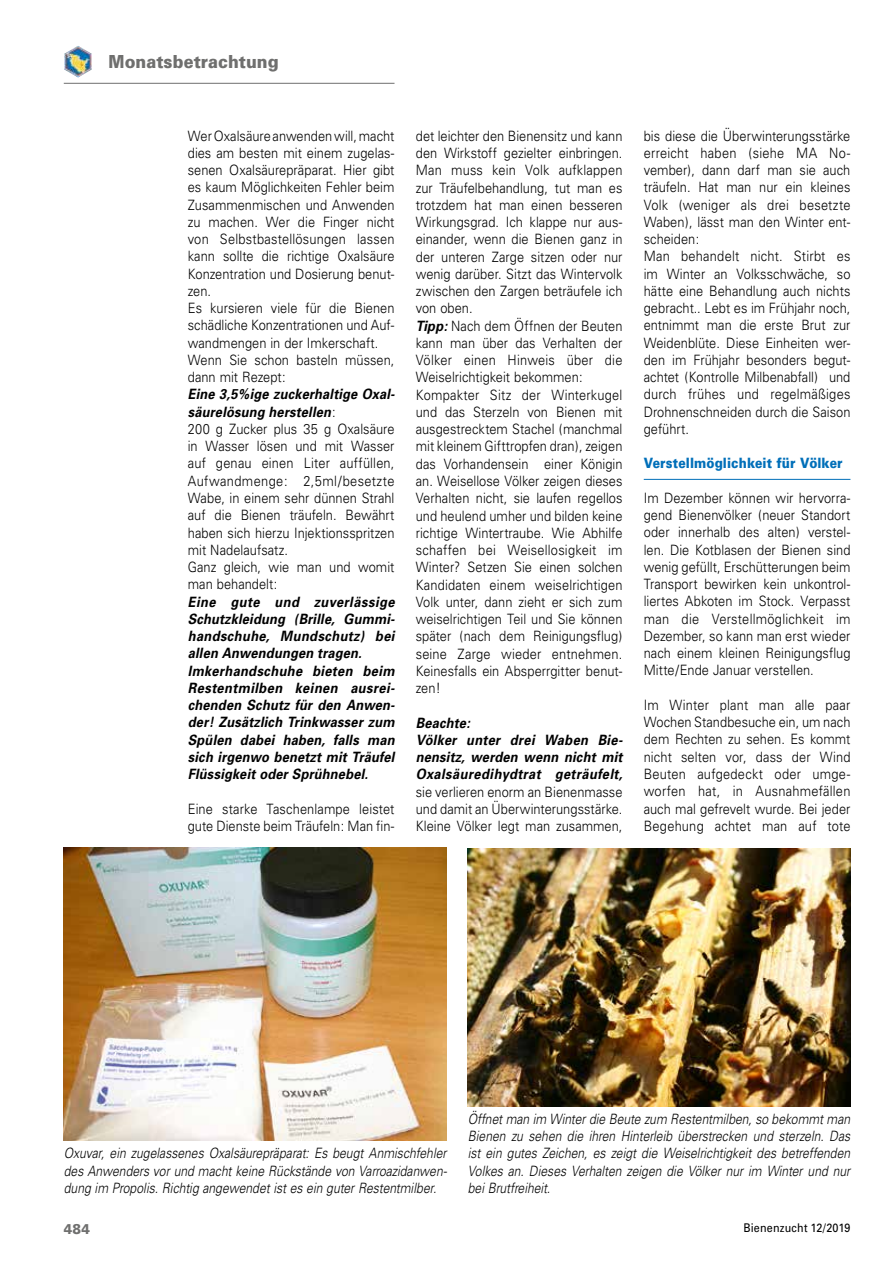
<style>
.page{position:relative;width:893px;height:1263px;background:#fff}
.page>*{position:absolute;margin:0;border:0;box-sizing:border-box;transform-origin:0 0}
.t1{font:900 18px "Univers";letter-spacing:.005em;color:#6f6f6e;scale:.9 1}
.t2{font:300 14.25px/17.2px "Univers";color:#000;scale:.9 1}
.t3{font:italic 300 14.25px/17.2px "Univers";letter-spacing:.005em;color:#000;text-align:justify;scale:.85 1}
.t4{font:italic 700 14.25px/17.2px "Univers";letter-spacing:.02em;color:#000;scale:.9 1}
.t5{font:900 14.25px "Univers";letter-spacing:.01em;color:#006fb9;scale:.85 1}
.t6{font:900 14.25px "Univers";color:#6f6f6e;scale:.9 1}
.t7{font:12px "Univers";letter-spacing:.015em;color:#000;scale:.9 1}
.s1{font-weight:700;font-style:italic}
</style>
<div class="page">
<hr style="left:64px;top:83px;width:330px;height:1px;background:#6f6f6e">
<img style="left:64px;top:46px;width:28px;height:32px">
<hr style="left:644px;top:479px;width:206px;height:1px;background:#006fb9">
<img style="left:64px;top:848px;width:382px;height:293px">
<img style="left:468px;top:848px;width:382px;height:259px">
<p class="t1" style="left:109px;top:50px;width:190px">Monatsbetrachtung</p>
<p class="t2" style="left:188px;top:127px;width:231px">Wer Oxalsäure anwenden will, macht dies am besten mit einem zugelas&shy;senen Oxalsäurepräparat. Hier gibt es kaum Möglichkeiten Fehler beim<br>Zusammenmischen und Anwenden zu machen. Wer die Finger nicht von Selbstbastellösungen lassen kann sollte die richtige Oxalsäure<br>Konzentration und Dosierung benut&shy;zen.<br>Es kursieren viele für die Bienen schädliche Konzentrationen und Auf&shy;wandmengen in der Imkerschaft.<br>Wenn Sie schon basteln müssen, dann mit Rezept:</p>
<p class="t2" style="left:188px;top:386px;width:232px"><span class="s1">Eine 3,5%ige zuckerhaltige Oxal&shy;säurelösung herstellen</span>:<br>200 g Zucker plus 35 g Oxalsäure in Wasser lösen und mit Wasser auf genau einen Liter auffüllen,<br>Aufwandmenge: 2,5ml/besetzte<br>Wabe, in einem sehr dünnen Strahl auf die Bienen träufeln. Bewährt haben sich hierzu Injektionsspritzen mit Nadelaufsatz.<br>Ganz gleich, wie man und womit man behandelt:</p>
<p class="t4" style="left:188px;top:593px;width:232px">Eine gute und zuverlässige<br>Schutzkleidung (Brille, Gummi&shy;handschuhe, Mundschutz) bei allen Anwendungen tragen.<br>Imkerhandschuhe bieten beim<br>Restentmilben keinen ausrei&shy;chenden Schutz für den Anwen&shy;der! Zusätzlich Trinkwasser zum<br>Spülen dabei haben, falls man sich irgenwo benetzt mit Träufel<br>Flüssigkeit oder Sprühnebel.</p>
<p class="t2" style="left:188px;top:800px;width:231px">Eine starke Taschenlampe leistet gute Dienste beim Träufeln: Man fin-</p>
<p class="t2" style="left:416px;top:127px;width:231px">det leichter den Bienensitz und kann den Wirkstoff gezielter einbringen.<br>Man muss kein Volk aufklappen zur Träufelbehandlung, tut man es trotzdem hat man einen besseren<br>Wirkungsgrad. Ich klappe nur aus&shy;einander, wenn die Bienen ganz in der unteren Zarge sitzen oder nur wenig darüber. Sitzt das Wintervolk zwischen den Zargen beträufele ich von oben.<br><span class="s1">Tipp:</span> Nach dem Öffnen der Beuten kann man über das Verhalten der<br>Völker einen Hinweis über die<br>Weiselrichtigkeit bekommen:<br>Kompakter Sitz der Winterkugel und das Sterzeln von Bienen mit ausgestrecktem Stachel (manchmal mit kleinem Gifttropfen dran), zeigen das Vorhandensein einer Königin an. Weisellose Völker zeigen dieses<br>Verhalten nicht, sie laufen regellos und heulend umher und bilden keine richtige Wintertraube. Wie Abhilfe schaffen bei Weisellosigkeit im<br>Winter? Setzen Sie einen solchen<br>Kandidaten einem weiselrichtigen<br>Volk unter, dann zieht er sich zum weiselrichtigen Teil und Sie können später (nach dem Reinigungsflug) seine Zarge wieder entnehmen.<br>Keinesfalls ein Absperrgitter benut&shy;zen!</p>
<p class="t4" style="left:416px;top:714px;width:232px">Beachte:<br>Völker unter drei Waben Bie&shy;nensitz, werden wenn nicht mit<br>Oxalsäuredihydtrat geträufelt,</p>
<p class="t2" style="left:416px;top:783px;width:231px;text-align:justify">sie verlieren enorm an Bienenmasse und damit an Überwinterungsstärke.<br>Kleine Völker legt man zusammen,</p>
<p class="t2" style="left:644px;top:127px;width:231px">bis diese die Überwinterungsstärke erreicht haben (siehe MA No&shy;vember), dann darf man sie auch träufeln. Hat man nur ein kleines<br>Volk (weniger als drei besetzte<br>Waben), lässt man den Winter ent&shy;scheiden:<br>Man behandelt nicht. Stirbt es im Winter an Volksschwäche, so hätte eine Behandlung auch nichts gebracht.. Lebt es im Frühjahr noch, entnimmt man die erste Brut zur<br>Weidenblüte. Diese Einheiten wer&shy;den im Frühjahr besonders begut&shy;achtet (Kontrolle Milbenabfall) und durch frühes und regelmäßiges<br>Drohnenschneiden durch die Saison geführt.</p>
<p class="t5" style="left:644px;top:454px;width:235px">Verstellmöglichkeit für Völker</p>
<p class="t2" style="left:644px;top:489px;width:231px;text-align:justify">Im Dezember können wir hervorra&shy;gend Bienenvölker (neuer Standort oder innerhalb des alten) verstel&shy;len. Die Kotblasen der Bienen sind wenig gefüllt, Erschütterungen beim Transport bewirken kein unkontrol&shy;liertes Abkoten im Stock. Verpasst man die Verstellmöglichkeit im Dezember, so kann man erst wieder nach einem kleinen Reinigungsflug Mitte/Ende Januar verstellen.</p>
<p class="t2" style="left:644px;top:696px;width:231px;text-align:justify">Im Winter plant man alle paar Wochen Standbesuche ein, um nach dem Rechten zu sehen. Es kommt nicht selten vor, dass der Wind Beuten aufgedeckt oder umge&shy;worfen hat, in Ausnahmefällen auch mal gefrevelt wurde. Bei jeder Begehung achtet man auf tote</p>
<p class="t3" style="left:64px;top:1145px;width:452px">Oxuvar, ein zugelassenes Oxalsäurepräparat: Es beugt Anmischfehler des Anwenders vor und macht keine Rückstände von Varroazidanwen&shy;dung im Propolis. Richtig angewendet ist es ein guter Restentmilber.</p>
<p class="t3" style="left:468px;top:1110px;width:452px">Öffnet man im Winter die Beute zum Restentmilben, so bekommt man Bienen zu sehen die ihren Hinterleib überstrecken und sterzeln. Das ist ein gutes Zeichen, es zeigt die Weiselrichtigkeit des betreffenden Volkes an. Dieses Verhalten zeigen die Völker nur im Winter und nur bei Brutfreiheit.</p>
<p class="t6" style="left:64px;top:1220px;width:31px">484</p>
<p class="t7" style="left:743px;top:1221px;width:120px">Bienenzucht 12/2019</p>
</div>
